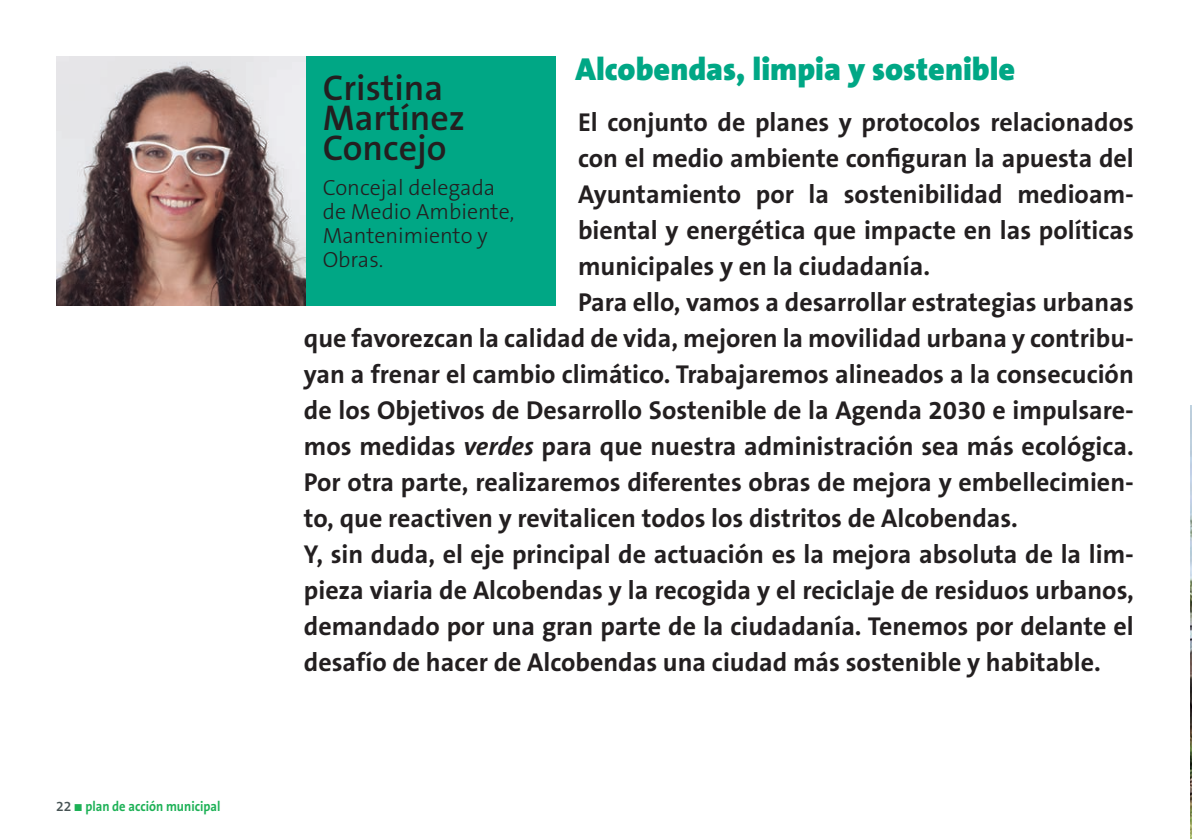
<style>
.page{position:relative;width:1192px;height:839px;background:#fff}
.page>*{position:absolute;margin:0;border:0;box-sizing:border-box;transform-origin:0 0}
.t1{font:600 36px/30px "The Sans B6";color:#231f20}
.t2{font:900 32px "The Sans B9";color:#00a785}
.t3{font:700 26px "The Sans B7";color:#231f20}
.t4{font:300 22px/24px "The Sans B3";color:#231f20}
.t5{font:700 14px "The Sans B7";color:#1db156;scale:.9 1}
.s1{font-family:"The Sans B6";font-weight:600;color:#475354}
.s2{font-style:italic}
</style>
<div class="page">
<img style="left:56px;top:56px;width:250px;height:250px">
<div style="left:306px;top:56px;width:249px;height:250px;background:#00a785"></div>
<img style="left:1190px;top:405px;width:1px;height:432px">
<p class="t5" style="left:56px;top:798px;width:184px"><span class="s1">22</span> ■ plan de acción municipal</p>
<p class="t2" style="left:575px;top:52px;width:441px">Alcobendas, limpia y sostenible</p>
<h1 class="t1" style="left:323px;top:74px;width:144px">Cristina<br>Martínez<br>Concejo</h1>
<p class="t4" style="left:323px;top:176px;width:193px">Concejal delegada de Medio Ambiente,<br>Mantenimiento y<br>Obras.</p>
<p class="t3" style="left:578px;top:108px;width:557px">El conjunto de planes y protocolos relacionados</p>
<p class="t3" style="left:578px;top:144px;width:557px">con el medio ambiente configuran la apuesta del</p>
<p class="t3" style="left:578px;top:180px;width:557px">Ayuntamiento por la sostenibilidad medioam-</p>
<p class="t3" style="left:578px;top:216px;width:557px">biental y energética que impacte en las políticas</p>
<p class="t3" style="left:578px;top:252px;width:353px">municipales y en la ciudadanía.</p>
<p class="t3" style="left:578px;top:288px;width:557px">Para ello, vamos a desarrollar estrategias urbanas</p>
<p class="t3" style="left:304px;top:324px;width:831px">que favorezcan la calidad de vida, mejoren la movilidad urbana y contribu-</p>
<p class="t3" style="left:304px;top:360px;width:831px">yan a frenar el cambio climático. Trabajaremos alineados a la consecución</p>
<p class="t3" style="left:304px;top:396px;width:831px">de los Objetivos de Desarrollo Sostenible de la Agenda 2030 e impulsare-</p>
<p class="t3" style="left:304px;top:432px;width:831px">mos medidas <span class="s2">verdes</span> para que nuestra administración sea más ecológica.</p>
<p class="t3" style="left:304px;top:468px;width:831px">Por otra parte, realizaremos diferentes obras de mejora y embellecimien-</p>
<p class="t3" style="left:304px;top:504px;width:715px">to, que reactiven y revitalicen todos los distritos de Alcobendas.</p>
<p class="t3" style="left:304px;top:540px;width:831px">Y, sin duda, el eje principal de actuación es la mejora absoluta de la lim-</p>
<p class="t3" style="left:304px;top:576px;width:831px">pieza viaria de Alcobendas y la recogida y el reciclaje de residuos urbanos,</p>
<p class="t3" style="left:304px;top:612px;width:831px">demandado por una gran parte de la ciudadanía. Tenemos por delante el</p>
<p class="t3" style="left:304px;top:648px;width:798px">desafío de hacer de Alcobendas una ciudad más sostenible y habitable.</p>
</div>
